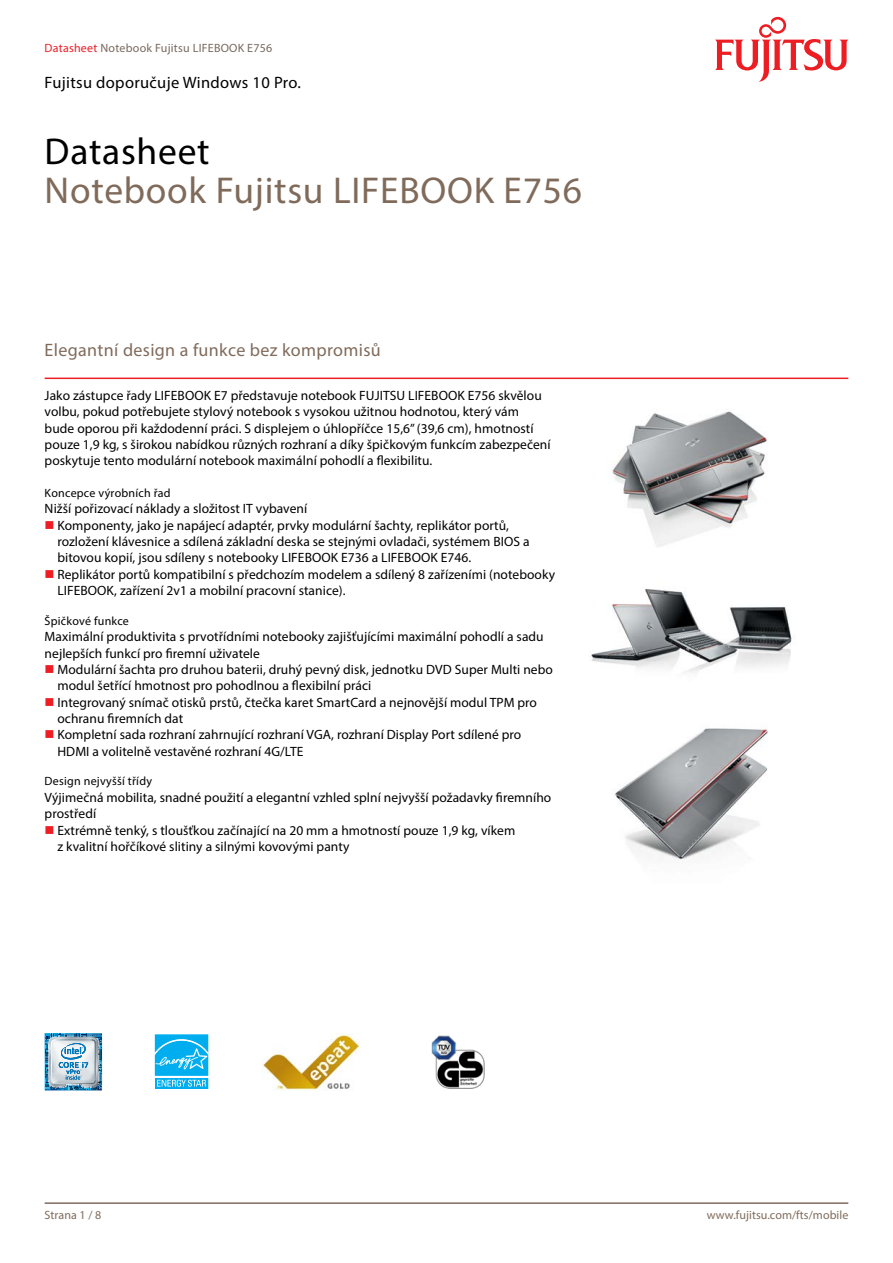
<style>
.page{position:relative;width:893px;height:1263px;background:#fff}
.page>*{position:absolute;margin:0;border:0;box-sizing:border-box;transform-origin:0 0}
.t1{font:37.5px "Myriad Pro";letter-spacing:.02em;color:#806b5b}
.t2{font:37.5px "Myriad Pro";letter-spacing:.02em;color:#000}
.t3{font:18px "Myriad Pro";letter-spacing:.02em;color:#806b5b}
.t4{font:16.5px "Myriad Pro";letter-spacing:.02em;color:#000}
.t5{font:13.5px/16.4px "Myriad Pro";letter-spacing:.005em;color:#000}
.t6{font:12px "Myriad Pro";letter-spacing:.02em;color:#000}
.t7{font:12px "Myriad Pro";letter-spacing:.02em;color:#79695e}
.t8{font:12px "Myriad Pro";letter-spacing:.005em;color:#806b5b}
.s1{color:#ed1d24}
</style>
<div class="page">
<hr style="left:45px;top:1202px;width:803px;height:2px;background:#806b5b">
<hr style="left:45px;top:378px;width:803px;height:1px;background:#ed1d24">
<svg style="left:715px;top:17px;width:133px;height:65px"></svg>
<img style="left:612px;top:411px;width:155px;height:136px">
<img style="left:591px;top:589px;width:201px;height:84px">
<img style="left:614px;top:728px;width:154px;height:132px">
<svg style="left:45px;top:1033px;width:58px;height:58px;background:#95b8cc"></svg>
<svg style="left:154px;top:1034px;width:55px;height:55px;background:#36bef2"></svg>
<img style="left:261px;top:1033px;width:99px;height:57px">
<img style="left:431px;top:1035px;width:54px;height:54px">
<p class="t7" style="left:45px;top:40px;width:229px"><span class="s1">Datasheet</span> Notebook Fujitsu LIFEBOOK E756</p>
<p class="t4" style="left:45px;top:73px;width:258px">Fujitsu doporučuje Windows 10 Pro.</p>
<h1 class="t2" style="left:45px;top:128px;width:167px">Datasheet</h1>
<h1 class="t1" style="left:45px;top:167px;width:539px">Notebook Fujitsu LIFEBOOK E756</h1>
<h2 class="t3" style="left:45px;top:339px;width:338px">Elegantní design a funkce bez kompromisů</h2>
<p class="t5" style="left:45px;top:387px;width:507px">Jako zástupce řady LIFEBOOK E7 představuje notebook FUJITSU LIFEBOOK E756 skvělou volbu, pokud potřebujete stylový notebook s vysokou užitnou hodnotou, který vám bude oporou při každodenní práci. S displejem o úhlopříčce 15,6” (39,6 cm), hmotností pouze 1,9 kg, s širokou nabídkou různých rozhraní a díky špičkovým funkcím zabezpečení poskytuje tento modulární notebook maximální pohodlí a flexibilitu.</p>
<p class="t6" style="left:45px;top:485px;width:128px">Koncepce výrobních řad</p>
<p class="t5" style="left:57px;top:500px;width:499px;text-indent:-13px">Nižší pořizovací náklady a složitost IT vybavení<br>Komponenty, jako je napájecí adaptér, prvky modulární šachty, replikátor portů, rozložení klávesnice a sdílená základní deska se stejnými ovladači, systémem BIOS a bitovou kopií, jsou sdíleny s notebooky LIFEBOOK E736 a LIFEBOOK E746.<br>Replikátor portů kompatibilní s předchozím modelem a sdílený 8 zařízeními (notebooky LIFEBOOK, zařízení 2v1 a mobilní pracovní stanice).</p>
<p class="t6" style="left:45px;top:613px;width:86px">Špičkové funkce</p>
<p class="t5" style="left:45px;top:628px;width:501px">Maximální produktivita s prvotřídními notebooky zajišťujícími maximální pohodlí a sadu nejlepších funkcí pro firemní uživatele</p>
<p class="t5" style="left:57px;top:661px;width:497px">Modulární šachta pro druhou baterii, druhý pevný disk, jednotku DVD Super Multi nebo modul šetřící hmotnost pro pohodlnou a flexibilní práci<br>Integrovaný snímač otisků prstů, čtečka karet SmartCard a nejnovější modul TPM pro ochranu firemních dat<br>Kompletní sada rozhraní zahrnující rozhraní VGA, rozhraní Display Port sdílené pro HDMI a volitelně vestavěné rozhraní 4G/LTE</p>
<p class="t6" style="left:45px;top:774px;width:109px">Design nejvyšší třídy</p>
<p class="t5" style="left:45px;top:789px;width:508px">Výjimečná mobilita, snadné použití a elegantní vzhled splní nejvyšší požadavky firemního</p>
<p class="t5" style="left:45px;top:805px;width:53px">prostředí</p>
<p class="t5" style="left:57px;top:822px;width:459px">Extrémně tenký, s tloušťkou začínající na 20 mm a hmotností pouze 1,9 kg, víkem</p>
<p class="t5" style="left:57px;top:838px;width:294px">z kvalitní hořčíkové slitiny a silnými kovovými panty</p>
<p class="t8" style="left:45px;top:1207px;width:58px">Strana 1 / 8</p>
<p class="t8" style="left:707px;top:1207px;width:143px">www.fujitsu.com/fts/mobile</p>
</div>
